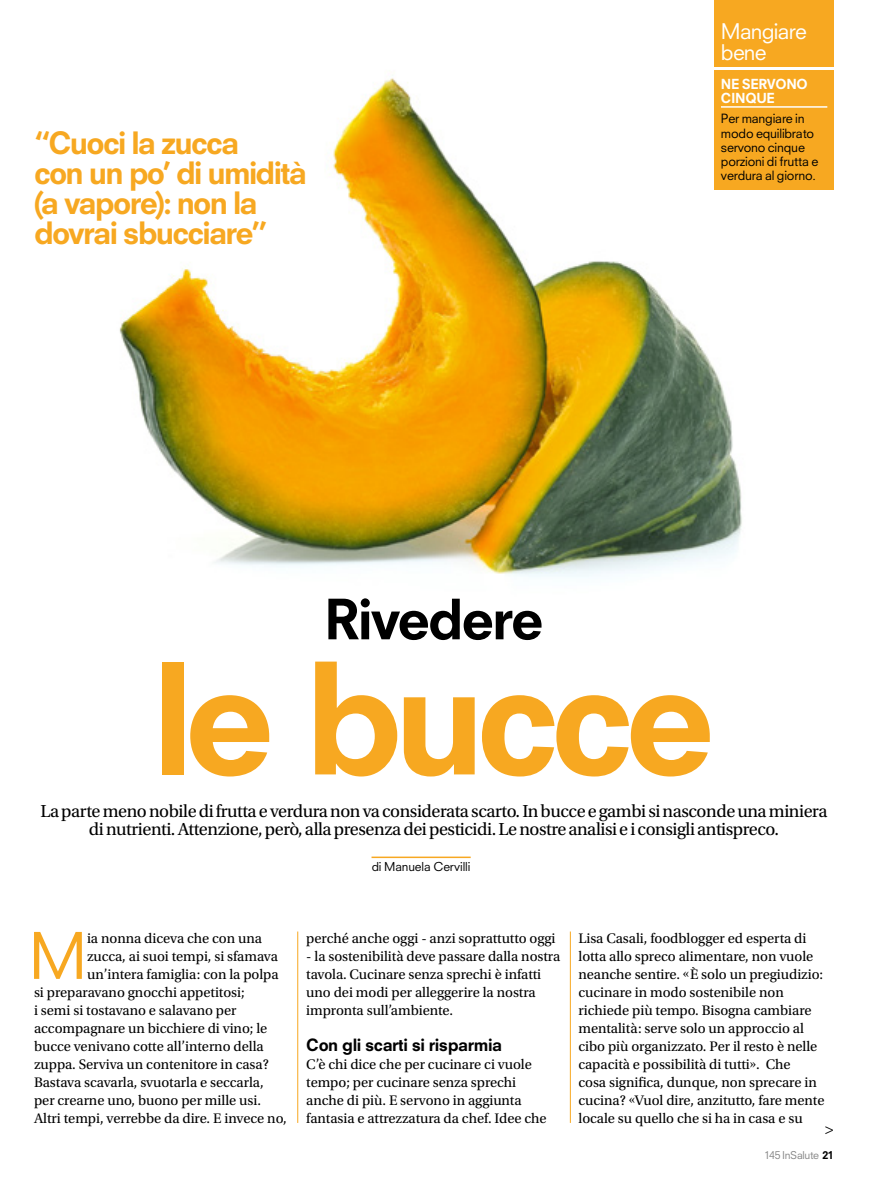
<style>
.page{position:relative;width:872px;height:1191px;background:#fff}
.page>*{position:absolute;margin:0;border:0;box-sizing:border-box;transform-origin:0 0}
._041_ART_tit2_100{font:800 150px "Neuzeit SLT Std";letter-spacing:-.06em;color:#f7a821}
._041_ART_capolettera{font:62.4px "Neuzeit SLT Std";color:#f7a821}
._041_ART_tit5_36{font:800 54px "Neuzeit SLT Std";letter-spacing:-.045em;color:#000}
._041_ART_strillo{font:800 30px/30px "Neuzeit SLT Std";letter-spacing:-.06em;color:#f7a821}
._043_NAV_titolo{font:21px/21px "Neuzeit SLT Std";letter-spacing:-.035em;color:#fff}
._041_ART_intro{font:18.3px/18px "Utopia Std";letter-spacing:-.025em;color:#000;text-align:center}
._041_ART_titolino{font:800 16.5px "Neuzeit SLT Std";letter-spacing:-.025em;color:#000}
.t1{font:15px "Neuzeit SLT Std";color:#000}
._041_ART_capolettera-2{font:14.55px/18px "Utopia Std";letter-spacing:-.005em;color:#000}
._041_ART_titolino-2{font:14.55px/18px "Utopia Std";letter-spacing:-.005em;color:#000}
._043_NAV_TITOLO_file{font:800 13.5px/13.5px "Neuzeit SLT Std";letter-spacing:-.025em;color:#fff}
._043_NAV_testo{font:12.45px/14.2px "Neuzeit SLT Std";letter-spacing:-.015em;color:#000}
.ART_Author{font:12px "Neuzeit SLT Std";letter-spacing:-.01em;color:#000}
.t2{font:10.5px "Neuzeit SLT Std";letter-spacing:-.03em;color:#878787}
.s1{font-weight:800;color:#000}
</style>
<div class="page">
<hr style="left:297px;top:931px;width:1px;height:192px;background:#f7a821">
<hr style="left:570px;top:931px;width:1px;height:192px;background:#f7a821">
<img style="left:119px;top:0;width:715px;height:577px">
<div style="left:714px;top:71px;width:119px;height:119px;background:#f7a821"></div>
<hr style="left:721px;top:106px;width:106px;height:2px;background:#fff">
<div style="left:714px;top:0;width:119px;height:66px;background:#f7a821"></div>
<hr style="left:371px;top:856px;width:100px;height:2px;background:#f7a821">
<p class="_041_ART_strillo" style="left:34px;top:128px;width:207px">“Cuoci la zucca</p>
<p class="_041_ART_strillo" style="left:34px;top:158px;width:274px">con un po’ di umidità</p>
<p class="_041_ART_strillo" style="left:34px;top:188px;width:235px">(a vapore): non la dovrai sbucciare”</p>
<p class="_043_NAV_titolo" style="left:721px;top:21px;width:87px">Mangiare bene</p>
<p class="_043_NAV_TITOLO_file" style="left:721px;top:77px;width:88px">NE SERVONO<br>CINQUE</p>
<p class="_043_NAV_testo" style="left:721px;top:112px;width:99px">Per mangiare in modo equilibrato servono cinque porzioni di frutta e verdura al giorno.</p>
<p class="_041_ART_tit5_36" style="left:324px;top:586px;width:221px">Rivedere</p>
<p class="_041_ART_tit2_100" style="left:152px;top:627px;width:566px">le bucce</p>
<p class="_041_ART_intro" style="left:40px;top:802px;width:788px">La parte meno nobile di frutta e verdura non va considerata scarto. In bucce e gambi si nasconde una miniera di nutrienti. Attenzione, però, alla presenza dei pesticidi. Le nostre analisi e i consigli antispreco.</p>
<p class="ART_Author" style="left:372px;top:859px;width:100px">di Manuela Cervilli</p>
<p class="_041_ART_capolettera" style="left:28px;top:917px;width:60px">M</p>
<p class="_041_ART_capolettera-2" style="left:87px;top:929px;width:176px">ia nonna diceva che con una</p>
<p class="_041_ART_capolettera-2" style="left:87px;top:947px;width:192px">zucca, ai suoi tempi, si sfamava</p>
<p class="_041_ART_capolettera-2" style="left:87px;top:965px;width:193px">un’intera famiglia: con la polpa</p>
<p class="_041_ART_capolettera-2" style="left:34px;top:983px;width:212px">si preparavano gnocchi appetitosi;</p>
<p class="_041_ART_capolettera-2" style="left:34px;top:1001px;width:204px">i semi si tostavano e salavano per</p>
<p class="_041_ART_capolettera-2" style="left:34px;top:1019px;width:235px">accompagnare un bicchiere di vino; le</p>
<p class="_041_ART_capolettera-2" style="left:34px;top:1037px;width:231px">bucce venivano cotte all’interno della</p>
<p class="_041_ART_capolettera-2" style="left:34px;top:1055px;width:236px">zuppa. Serviva un contenitore in casa?</p>
<p class="_041_ART_capolettera-2" style="left:34px;top:1073px;width:231px">Bastava scavarla, svuotarla e seccarla,</p>
<p class="_041_ART_capolettera-2" style="left:34px;top:1091px;width:228px">per crearne uno, buono per mille usi.</p>
<p class="_041_ART_capolettera-2" style="left:34px;top:1109px;width:254px">Altri tempi, verrebbe da dire. E invece no,</p>
<p class="_041_ART_capolettera-2" style="left:306px;top:929px;width:251px">perché anche oggi - anzi soprattutto oggi</p>
<p class="_041_ART_capolettera-2" style="left:306px;top:947px;width:255px">- la sostenibilità deve passare dalla nostra tavola. Cucinare senza sprechi è infatti uno dei modi per alleggerire la nostra impronta sull’ambiente.</p>
<p class="_041_ART_titolino" style="left:306px;top:1034px;width:198px">Con gli scarti si risparmia</p>
<p class="_041_ART_titolino-2" style="left:306px;top:1055px;width:242px">C’è chi dice che per cucinare ci vuole tempo; per cucinare senza sprechi anche di più. E servono in aggiunta fantasia e attrezzatura da chef. Idee che</p>
<p class="_041_ART_titolino-2" style="left:578px;top:929px;width:247px">Lisa Casali, foodblogger ed esperta di lotta allo spreco alimentare, non vuole neanche sentire. «È solo un pregiudizio: cucinare in modo sostenibile non richiede più tempo. Bisogna cambiare mentalità: serve solo un approccio al cibo più organizzato. Per il resto è nelle capacità e possibilità di tutti». Che<br>cosa significa, dunque, non sprecare in cucina? «Vuol dire, anzitutto, fare mente locale su quello che si ha in casa e su</p>
<p class="t1" style="left:824px;top:1119px;width:10px">&gt;</p>
<p class="t2" style="left:764px;top:1148px;width:71px">145 InSalute <span class="s1">21</span></p>
</div>
